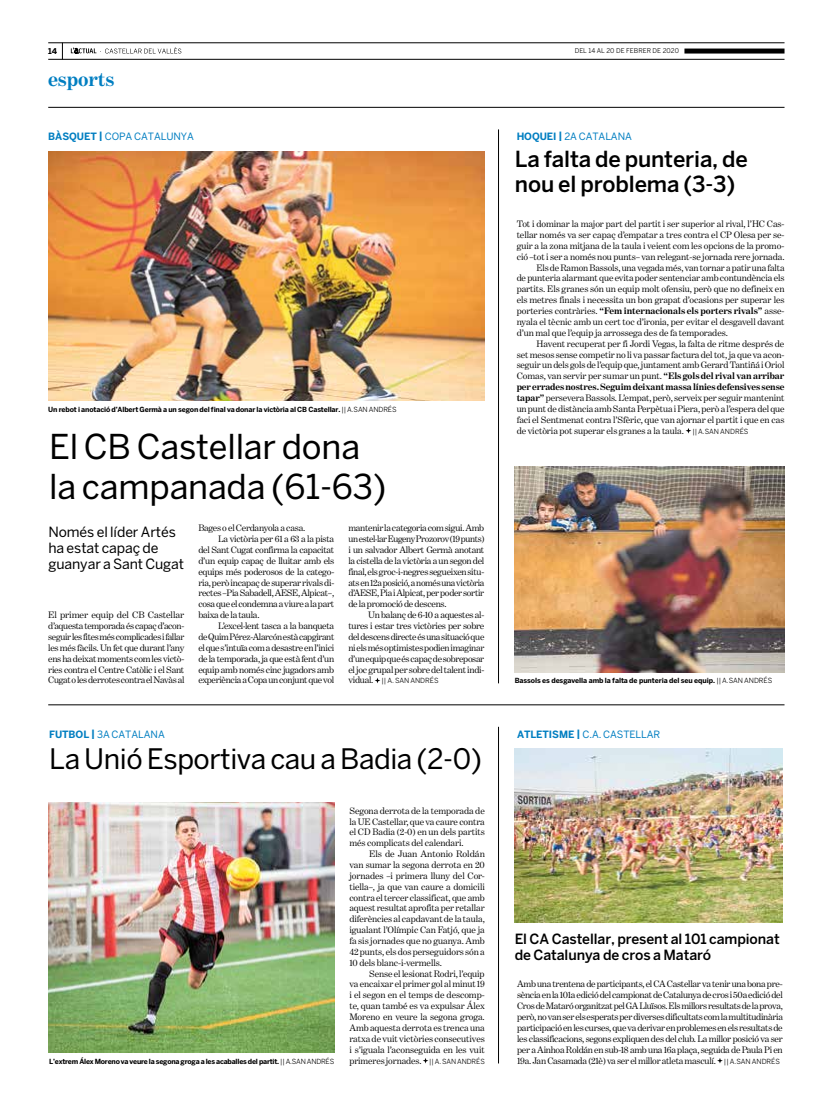
<style>
.page{position:relative;width:820px;height:1106px;background:#fff}
.page>*{position:absolute;margin:0;border:0;box-sizing:border-box;transform-origin:0 0}
.t1{font:34px/40px "Benton Sans";letter-spacing:-.005em;color:#000}
.t2{font:28px "Benton Sans";letter-spacing:-.015em;color:#000}
.t3{font:500 22px/25px "Benton Sans";letter-spacing:-.01em;color:#000}
.t4{font:700 20px "Benton Modern One";letter-spacing:-.005em;color:#007ec1}
.t5{font:500 14px/16px "Benton Sans";letter-spacing:-.01em;color:#000}
.t6{font:14px/16px "Benton Sans";letter-spacing:-.005em;color:#000}
.t7{font:10px "Benton Sans";letter-spacing:-.005em;color:#007ec1}
.t8{font:700 10px "Benton Sans";letter-spacing:-.01em;color:#007ec1}
.t9{font:9.5px/10.9px "Benton Modern One";letter-spacing:-.01em;color:#000;text-align:justify}
.t10{font:9.5px "Benton Modern One";letter-spacing:-.03em;color:#000}
.t11{font:700 9.5px "Benton Modern One";letter-spacing:-.01em;color:#000}
.t12{font:9.5px "Benton Modern One";letter-spacing:-.035em;color:#000}
.t13{font:700 8px "Benton Sans";color:#000}
.t14{font:700 7px "Benton Sans";letter-spacing:-.02em;color:#000}
.t15{font:7px "Benton Sans";letter-spacing:-.005em;color:#000}
.t16{font:6.5px "Benton Sans";letter-spacing:.005em;color:#000}
.s1{font-weight:700}
.s2{font-weight:400}
.s3{font-family:"Benton Modern One";font-size:9.5px}
.s4{font-family:"Benton Sans";font-size:7px}
</style>
<div class="page">
<svg style="left:62px;top:44px;width:1px;height:15px"></svg>
<hr style="left:48px;top:107px;width:736px;height:1px;background:#000">
<hr style="left:48px;top:43px;width:736px;height:1px;background:#000">
<hr style="left:48px;top:59px;width:736px;height:1px;background:#000">
<div style="left:684px;top:49px;width:100px;height:5px;background:#000"></div>
<svg style="left:71px;top:47px;width:110px;height:7px"></svg>
<hr style="left:48px;top:704px;width:736px;height:1px;background:#000">
<hr style="left:498px;top:129px;width:1px;height:554px;background:#000">
<hr style="left:498px;top:726px;width:1px;height:337px;background:#000">
<img style="left:48px;top:151px;width:436px;height:250px">
<img style="left:48px;top:802px;width:286px;height:250px">
<svg style="left:374px;top:678px;width:6px;height:5px"></svg>
<svg style="left:685px;top:428px;width:6px;height:5px"></svg>
<img style="left:514px;top:466px;width:270px;height:206px">
<img style="left:514px;top:748px;width:268px;height:174px">
<svg style="left:423px;top:1058px;width:5px;height:5px"></svg>
<svg style="left:717px;top:1058px;width:5px;height:5px"></svg>
<p class="t13" style="left:48px;top:46px;width:11px">14</p>
<p class="t16" style="left:574px;top:47px;width:106px">DEL 14 AL 20 DE FEBRER DE 2020</p>
<h3 class="t4" style="left:48px;top:68px;width:68px">esports</h3>
<p class="t8" style="left:48px;top:131px;width:22px">bàsque</p>
<p class="t7" style="left:90px;top:131px;width:72px"><span class="s1">t|</span>copa catalun</p>
<p class="t7" style="left:181px;top:131px;width:13px">ya</p>
<p class="t14" style="left:48px;top:405px;width:350px">Un rebot i anotació d’Albert Germà a un segon del final va donar la victòria al CB Castellar. <span class="s2">|| A.SAN ANDRÉS</span></p>
<h1 class="t1" style="left:49px;top:426px;width:338px">El CB Castellar dona la campanada (61-63)</h1>
<h3 class="t6" style="left:48px;top:524px;width:137px">Només el líder Artés ha estat capaç de guanyar a Sant Cugat</h3>
<p class="t9" style="left:198px;top:522px;width:108px">Bages o el Cerdanyola a casa.</p>
<p class="t9" style="left:348px;top:522px;width:137px">mantenir la categoria com sigui. Amb un estel·lar Eugeny Prozorov (19 punts) i un salvador Albert Germà anotant la cistella de la victòria a un segon del final, els groc-i-negres segueixen situ&shy;ats en 12a posició, a només una victòria d’AESE, Pia i Alpicat, per poder sortir de la promoció de descens.</p>
<p class="t9" style="left:348px;top:609px;width:137px;text-indent:20px">Un balanç de 6-10 a aquestes al&shy;tures i estar tres victòries per sobre del descens directe és una situació que ni els més optimistes podien imaginar d’un equip que és capaç de sobreposar el joc grupal per sobre del talent indi-</p>
<p class="t15" style="left:348px;top:676px;width:92px"><span class="s3">vidual.</span> || A. SAN ANDRÉS</p>
<p class="t9" style="left:218px;top:533px;width:117px">La victòria per 61 a 63 a la pista</p>
<p class="t9" style="left:198px;top:544px;width:137px">del Sant Cugat confirma la capacitat</p>
<p class="t9" style="left:198px;top:555px;width:137px">d’un equip capaç de lluitar amb els</p>
<p class="t9" style="left:198px;top:566px;width:137px">equips més poderosos de la catego-</p>
<p class="t9" style="left:198px;top:577px;width:137px">ria, però incapaç de superar rivals di-</p>
<p class="t10" style="left:198px;top:588px;width:137px">rectes –Pia Sabadell, AESE, Alpicat–,</p>
<p class="t10" style="left:198px;top:599px;width:137px">cosa que el condemna a viure a la part</p>
<p class="t9" style="left:198px;top:609px;width:63px">baixa de la taula.</p>
<p class="t9" style="left:218px;top:620px;width:117px">L’excel·lent tasca a la banqueta</p>
<p class="t12" style="left:198px;top:631px;width:137px">de Quim Pérez-Alarcón està capgirant</p>
<p class="t10" style="left:198px;top:642px;width:137px">el que s’intuïa com a desastre en l’inici</p>
<p class="t9" style="left:198px;top:653px;width:137px">de la temporada, ja que està fent d’un</p>
<p class="t9" style="left:198px;top:663px;width:137px">equip amb només cinc jugadors amb</p>
<p class="t10" style="left:198px;top:675px;width:137px">experiència a Copa un conjunt que vol</p>
<p class="t9" style="left:48px;top:609px;width:138px">El primer equip del CB Castellar d’aquesta temporada és capaç d’acon&shy;seguir les fites més complicades i fallar les més fàcils. Un fet que durant l’any ens ha deixat moments com les victò&shy;ries contra el Centre Catòlic i el Sant Cugat o les derrotes contra el Navàs al</p>
<p class="t8" style="left:516px;top:131px;width:9px">hoque</p>
<p class="t7" style="left:553px;top:131px;width:53px"><span class="s1">i |</span> 2a catalana</p>
<h3 class="t3" style="left:514px;top:147px;width:234px">La falta de punteria, de nou el problema (3-3)</h3>
<p class="t9" style="left:516px;top:218px;width:269px">Tot i dominar la major part del partit i ser superior al rival, l’HC Cas-</p>
<p class="t9" style="left:516px;top:229px;width:269px">tellar només va ser capaç d’empatar a tres contra el CP Olesa per se-</p>
<p class="t9" style="left:516px;top:240px;width:269px">guir a la zona mitjana de la taula i veient com les opcions de la promo-</p>
<p class="t9" style="left:516px;top:251px;width:269px">ció –tot i ser a només nou punts– van relegant-se jornada rere jornada.</p>
<p class="t9" style="left:536px;top:262px;width:249px">Els de Ramon Bassols, una vegada més, van tornar a patir una falta</p>
<p class="t9" style="left:516px;top:273px;width:269px">de punteria alarmant que evita poder sentenciar amb contundència els</p>
<p class="t9" style="left:516px;top:284px;width:269px">partits. Els granes són un equip molt ofensiu, però que no defineix en</p>
<p class="t9" style="left:516px;top:294px;width:269px">els metres finals i necessita un bon grapat d’ocasions per superar les</p>
<p class="t11" style="left:516px;top:305px;width:269px"><span class="s2">porteries contràries.</span> “Fem internacionals els porters rivals” <span class="s2">asse-</span></p>
<p class="t9" style="left:516px;top:316px;width:269px">nyala el tècnic amb un cert toc d’ironia, per evitar el desgavell davant</p>
<p class="t9" style="left:516px;top:327px;width:213px">d’un mal que l’equip ja arrossega des de fa temporades.</p>
<p class="t9" style="left:536px;top:338px;width:249px">Havent recuperat per fi Jordi Vegas, la falta de ritme després de</p>
<p class="t9" style="left:516px;top:349px;width:269px">set mesos sense competir no li va passar factura del tot, ja que va acon-</p>
<p class="t9" style="left:516px;top:360px;width:269px">seguir un dels gols de l’equip que, juntament amb Gerard Tantiñá i Oriol</p>
<p class="t9" style="left:516px;top:370px;width:269px">Comas, van servir per sumar un punt. <span class="s1">“Els gols del rival van arribar</span></p>
<p class="t11" style="left:516px;top:381px;width:269px">per errades nostres. Seguim deixant massa línies defensives sense</p>
<p class="t9" style="left:516px;top:392px;width:269px"><span class="s1">tapar”</span> persevera Bassols. L’empat, però, serveix per seguir mantenint</p>
<p class="t9" style="left:516px;top:403px;width:269px">un punt de distància amb Santa Perpètua i Piera, però a l’espera del que</p>
<p class="t9" style="left:516px;top:414px;width:269px">faci el Sentmenat contra l’Sfèric, que van ajornar el partit i que en cas</p>
<p class="t9" style="left:516px;top:425px;width:233px">de victòria pot superar els granes a la taula. <span class="s4">|| A.SAN ANDRÉS</span></p>
<p class="t14" style="left:514px;top:676px;width:259px">Bassols es desgavella amb la falta de punteria del seu equip. <span class="s2">|| A.SAN ANDRÉS</span></p>
<p class="t7" style="left:49px;top:728px;width:90px"><span class="s1">futbol|</span>3a catalana</p>
<p class="t8" style="left:517px;top:728px;width:44px">atletisme</p>
<p class="t7" style="left:576px;top:728px;width:60px"><span class="s1">|</span>c.a. castellar</p>
<h2 class="t2" style="left:49px;top:742px;width:434px">La Unió Esportiva cau a Badia (2-0)</h2>
<p class="t14" style="left:49px;top:1056px;width:286px">L’extrem Álex Moreno va veure la segona groga a les acaballes del partit. <span class="s2">|| A.SAN ANDRÉS</span></p>
<p class="t9" style="left:349px;top:805px;width:137px">Segona derrota de la temporada de la UE Castellar, que va caure contra el CD Badia (2-0) en un dels partits més complicats del calendari.</p>
<p class="t9" style="left:349px;top:848px;width:137px;text-indent:20px">Els de Juan Antonio Roldán van sumar la segona derrota en 20 jornades –i primera lluny del Cor&shy;tiella–, ja que van caure a domicili contra el tercer classificat, que amb aquest resultat aprofita per retallar diferències al capdavant de la taula, igualant l’Olímpic Can Fatjó, que ja fa sis jornades que no guanya. Amb 42 punts, els dos perseguidors són a 10 dels blanc-i-vermells.</p>
<p class="t9" style="left:349px;top:967px;width:137px;text-indent:20px">Sense el lesionat Rodri, l’equip va encaixar el primer gol al minut 19 i el segon en el temps de descomp&shy;te, quan també es va expulsar Álex Moreno en veure la segona groga.<br>Amb aquesta derrota es trenca una ratxa de vuit victòries consecutives i s’iguala l’aconseguida en les vuit primeres jornades. <span class="s4">|| A. SAN ANDRÉS</span></p>
<p class="t9" style="left:517px;top:978px;width:267px">Amb una trentena de participants, el CA Castellar va tenir una bona pre&shy;sència en la 101a edició del campionat de Catalunya de cros i 50a edició del Cros de Mataró organitzat pel GA Lluïsos. Els millors resultats de la prova, però, no van ser els esperats per diverses dificultats com la multitudinària participació en les curses, que va derivar en problemes en els resultats de les classificacions, segons expliquen des del club. La millor posició va ser per a Ainhoa Roldán en sub-18 amb una 16a plaça, seguida de Paula Pi en 19a. Jan Casamada (21è) va ser el millor atleta masculí. <span class="s4">|| A.SAN ANDRÉS</span></p>
<h3 class="t5" style="left:514px;top:931px;width:266px">El CA Castellar, present al 101 campionat de Catalunya de cros a Mataró</h3>
</div>
